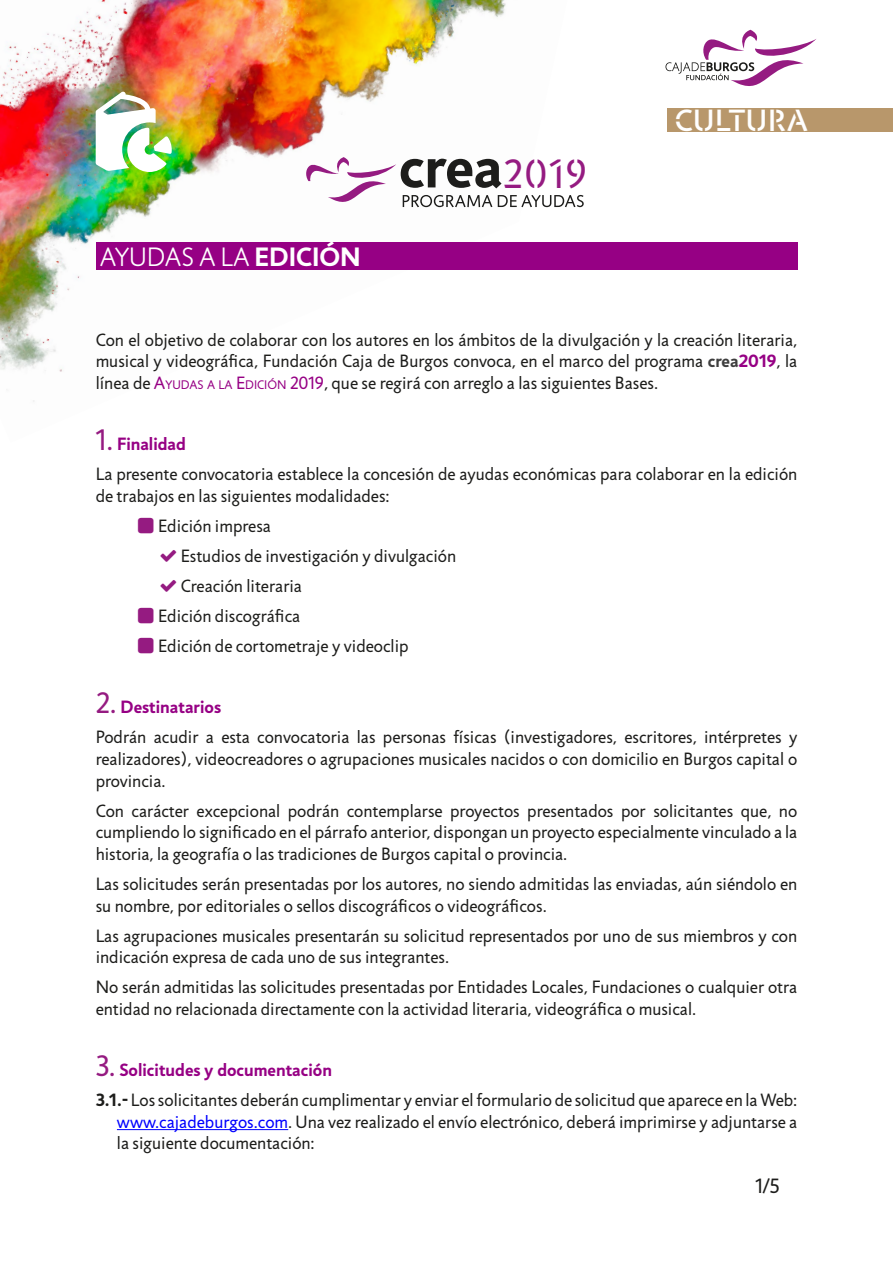
<style>
.page{position:relative;width:893px;height:1263px;background:#fff}
.page>*{position:absolute;margin:0;border:0;box-sizing:border-box;transform-origin:0 0}
.t1{font:41.4px "Jigsaw Stencil";color:#951b81}
.t2{font:500 31.05px "Jigsaw Stencil";letter-spacing:.025em;color:#fff}
.t3{font:300 26.85px "Jigsaw";color:#fff}
.t4{font:20.85px "Jigsaw";color:#1d1d1b}
.t5{font:18px/21.6px "Jigsaw";color:#1d1d1b}
.s1{font-weight:700}
.s2{font-weight:700;color:#3e3e3e}
.s3{font-weight:700;color:#960084}
.s4{color:#960084}
.s5{font-size:12.6px;color:#960084}
.s6{font-size:30px;color:#951b81}
.s7{color:#00f}
</style>
<div class="page">
<img style="left:0;top:0;width:568px;height:402px">
<hr style="left:117px;top:1129px;width:171px;height:1px;background:#00f">
<svg style="left:665px;top:30px;width:151px;height:56px"></svg>
<div style="left:96px;top:243px;width:701px;height:27px;background:#960084"></div>
<svg style="left:304px;top:157px;width:280px;height:52px"></svg>
<div style="left:667px;top:109px;width:226px;height:23px;background:#b8976b"></div>
<img style="left:96px;top:91px;width:76px;height:81px">
<h3 class="t3" style="left:100px;top:242px;width:262px">AYUDAS A LA <span class="s1">EDICIÓN</span></h3>
<h1 class="t1" style="left:503px;top:150px;width:85px">2019</h1>
<h2 class="t2" style="left:675px;top:101px;width:134px">CULTURA</h2>
<p class="t5" style="left:96px;top:329px;width:703px;text-align:justify">Con el objetivo de colaborar con los autores en los ámbitos de la divulgación y la creación literaria, musical y videográfica, Fundación Caja de Burgos convoca, en el marco del programa <span class="s2">crea</span><span class="s3">2019</span>, la línea de <span class="s4">A</span><span class="s5">YUDAS A LA</span> <span class="s4">E</span><span class="s5">DICIÓN</span> <span class="s4">2019</span>, que se regirá con arreglo a las siguientes Bases.</p>
<p class="t5" style="left:96px;top:429px;width:703px;line-height:30.2px"><span class="s6">1.</span> <span class="s3">Finalidad<br></span>La presente convocatoria establece la concesión de ayudas económicas para colaborar en la edición</p>
<p class="t5" style="left:158px;top:480px;width:233px;line-height:30.2px;text-indent:-62px">de trabajos en las siguientes modalidades:<br>Edición impresa</p>
<p class="t5" style="left:181px;top:545px;width:277px">Estudios de investigación y divulgación</p>
<p class="t5" style="left:181px;top:575px;width:123px">Creación literaria</p>
<p class="t5" style="left:158px;top:605px;width:144px">Edición discográfica</p>
<p class="t5" style="left:158px;top:635px;width:252px">Edición de cortometraje y videoclip</p>
<p class="t5" style="left:96px;top:692px;width:703px;line-height:30.2px"><span class="s6">2.</span> <span class="s3">Destinatarios<br></span>Podrán acudir a esta convocatoria las personas físicas (investigadores, escritores, intérpretes y</p>
<p class="t5" style="left:96px;top:748px;width:703px">realizadores), videocreadores o agrupaciones musicales nacidos o con domicilio en Burgos capital o provincia.</p>
<p class="t5" style="left:96px;top:800px;width:703px;text-align:justify">Con carácter excepcional podrán contemplarse proyectos presentados por solicitantes que, no cumpliendo lo significado en el párrafo anterior, dispongan un proyecto especialmente vinculado a la historia, la geografía o las tradiciones de Burgos capital o provincia.</p>
<p class="t5" style="left:96px;top:873px;width:703px">Las solicitudes serán presentadas por los autores, no siendo admitidas las enviadas, aún siéndolo en su nombre, por editoriales o sellos discográficos o videográficos.</p>
<p class="t5" style="left:96px;top:925px;width:703px">Las agrupaciones musicales presentarán su solicitud representados por uno de sus miembros y con indicación expresa de cada uno de sus integrantes.</p>
<p class="t5" style="left:96px;top:976px;width:703px">No serán admitidas las solicitudes presentadas por Entidades Locales, Fundaciones o cualquier otra entidad no relacionada directamente con la actividad literaria, videográfica o musical.</p>
<p class="t5" style="left:96px;top:1055px;width:703px;line-height:30.2px"><span class="s6">3.</span> <span class="s3">Solicitudes y documentación<br></span><span class="s1">3.1.-</span> Los solicitantes deberán cumplimentar y enviar el formulario de solicitud que aparece en la Web:</p>
<p class="t5" style="left:117px;top:1111px;width:682px"><span class="s7">www.cajadeburgos.com</span>. Una vez realizado el envío electrónico, deberá imprimirse y adjuntarse a la siguiente documentación:</p>
<p class="t4" style="left:755px;top:1174px;width:26px">1/5</p>
</div>
